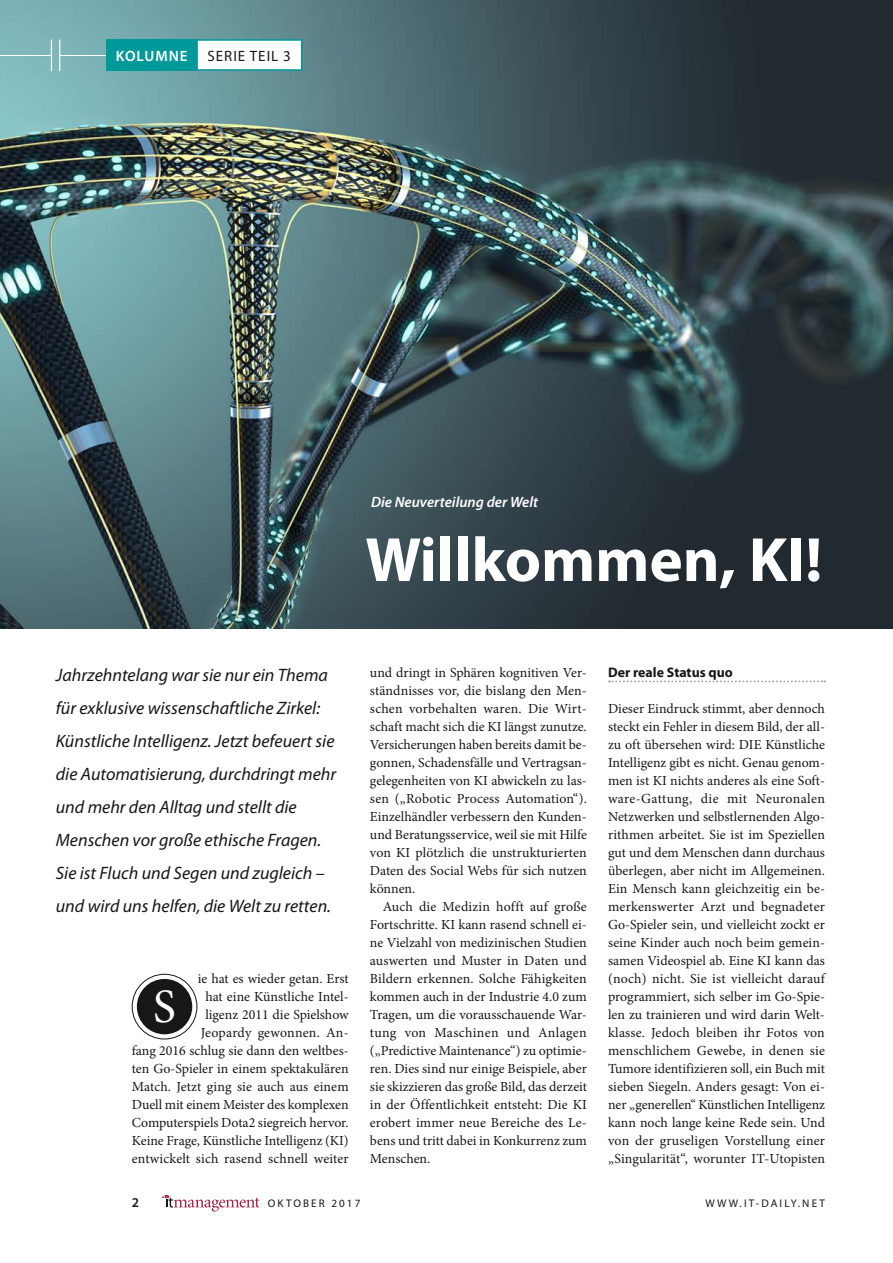
<style>
.page{position:relative;width:893px;height:1263px;background:#fff}
.page>*{position:absolute;margin:0;border:0;box-sizing:border-box;transform-origin:0 0}
.t1{font:700 63px "Myriad Pro";color:#fff}
.t2{font:48px "Minion Pro";color:#fff}
.t3{font:italic 18px/33px "Myriad Pro";color:#181716}
.t4{font:italic 600 15px "Myriad Pro";color:#fff}
.t5{font:15px "Myriad Pro";letter-spacing:.07em;color:#181716}
.t6{font:600 15px "Myriad Pro";letter-spacing:.065em;color:#fff}
.t7{font:13.8px/18px "Minion Pro";color:#181716;text-align:justify}
.t8{font:700 13.8px "Myriad Pro";color:#181716}
.t9{font:600 13.5px "Myriad Pro";color:#181716}
.t10{font:11.1px "Myriad Pro";letter-spacing:.19em;color:#181716}
</style>
<div class="page">
<img style="left:0;top:0;width:893px;height:628px">
<svg style="left:162px;top:1195px;width:98px;height:16px"></svg>
<hr style="left:0;top:55px;width:51px;height:1px;background:#fff">
<hr style="left:51px;top:40px;width:1px;height:31px;background:#fff">
<hr style="left:59px;top:40px;width:1px;height:31px;background:#fff">
<hr style="left:60px;top:55px;width:227px;height:1px;background:#fff">
<svg style="left:609px;top:680px;width:216px;height:2px"></svg>
<div style="left:132px;top:974px;width:65px;height:65px;border:1px solid #181716;border-radius:50%"></div>
<div style="left:137px;top:979px;width:55px;height:55px;background:#181716;border-radius:50%"></div>
<div style="left:106px;top:39px;width:91px;height:32px;background:#099"></div>
<div style="left:197px;top:40px;width:105px;height:30px;background:#fff"></div>
<div style="left:196px;top:39px;width:106px;height:32px;border:2px solid #099"></div>
<p class="t6" style="left:116px;top:46px;width:73px">KOLUMNE</p>
<p class="t5" style="left:207px;top:46px;width:85px">SERIE TEIL 3</p>
<p class="t4" style="left:371px;top:492px;width:169px">Die Neuverteilung der Welt</p>
<h1 class="t1" style="left:365px;top:519px;width:458px">Willkommen, KI!</h1>
<p class="t3" style="left:56px;top:658px;width:282px">Jahrzehntelang war sie nur ein Thema für exklusive wissenschaftliche Zirkel:<br>Künstliche Intelligenz. Jetzt befeuert sie die Automatisierung, durchdringt mehr und mehr den Alltag und stellt die Menschen vor große ethische Fragen.<br>Sie ist Fluch und Segen und zugleich – und wird uns helfen, die Welt zu retten.</p>
<p class="t7" style="left:132px;top:970px;width:218px;text-align:right">ie hat es wieder getan. Erst<br>hat eine Künstliche Intel-<br>ligenz 2011 die Spielshow<br>Jeopardy gewonnen. An-<br>fang 2016 schlug sie dann den weltbes&shy;ten Go-Spieler in einem spektakulären Match. Jetzt ging sie auch aus einem Duell mit einem Meister des komplexen Computerspiels Dota2 siegreich hervor.<br>Keine Frage, Künstliche Intelligenz (KI) entwickelt sich rasend schnell weiter</p>
<h2 class="t2" style="left:153px;top:975px;width:24px">S</h2>
<p class="t7" style="left:370px;top:664px;width:218px">und dringt in Sphären kognitiven Ver&shy;ständnisses vor, die bislang den Men&shy;schen vorbehalten waren. Die Wirt&shy;schaft macht sich die KI längst zunutze.<br>Versicherungen haben bereits damit be&shy;gonnen, Schadensfälle und Vertragsan&shy;gelegenheiten von KI abwickeln zu las&shy;sen („Robotic Process Automation“).<br>Einzelhändler verbessern den Kunden&shy;und Beratungsservice, weil sie mit Hilfe von KI plötzlich die unstrukturierten Daten des Social Webs für sich nutzen können.</p>
<p class="t7" style="left:370px;top:898px;width:218px;text-indent:13px">Auch die Medizin hofft auf große Fortschritte. KI kann rasend schnell ei&shy;ne Vielzahl von medizinischen Studien auswerten und Muster in Daten und Bildern erkennen. Solche Fähigkeiten kommen auch in der Industrie 4.0 zum Tragen, um die vorausschauende War&shy;tung von Maschinen und Anlagen („Predictive Maintenance“) zu optimie&shy;ren. Dies sind nur einige Beispiele, aber sie skizzieren das große Bild, das derzeit in der Öffentlichkeit entsteht: Die KI erobert immer neue Bereiche des Le&shy;bens und tritt dabei in Konkurrenz zum Menschen.</p>
<p class="t8" style="left:608px;top:663px;width:126px">Der reale Status quo</p>
<p class="t7" style="left:608px;top:700px;width:218px">Dieser Eindruck stimmt, aber dennoch steckt ein Fehler in diesem Bild, der all&shy;zu oft übersehen wird: DIE Künstliche Intelligenz gibt es nicht. Genau genom&shy;men ist KI nichts anderes als eine Soft&shy;ware-Gattung, die mit Neuronalen Netzwerken und selbstlernenden Algo&shy;rithmen arbeitet. Sie ist im Speziellen gut und dem Menschen dann durchaus überlegen, aber nicht im Allgemeinen.<br>Ein Mensch kann gleichzeitig ein be&shy;merkenswerter Arzt und begnadeter Go-Spieler sein, und vielleicht zockt er seine Kinder auch noch beim gemein&shy;samen Videospiel ab. Eine KI kann das (noch) nicht. Sie ist vielleicht darauf programmiert, sich selber im Go-Spie&shy;len zu trainieren und wird darin Welt&shy;klasse. Jedoch bleiben ihr Fotos von menschlichem Gewebe, in denen sie Tumore identifizieren soll, ein Buch mit sieben Siegeln. Anders gesagt: Von ei&shy;ner „generellen“ Künstlichen Intelligenz kann noch lange keine Rede sein. Und von der gruseligen Vorstellung einer „Singularität“, worunter IT-Utopisten</p>
<p class="t9" style="left:132px;top:1194px;width:9px">2</p>
<p class="t10" style="left:268px;top:1197px;width:94px">OKTOBER 2017</p>
<p class="t10" style="left:705px;top:1197px;width:121px">WWW.IT-DAILY.NET</p>
</div>
